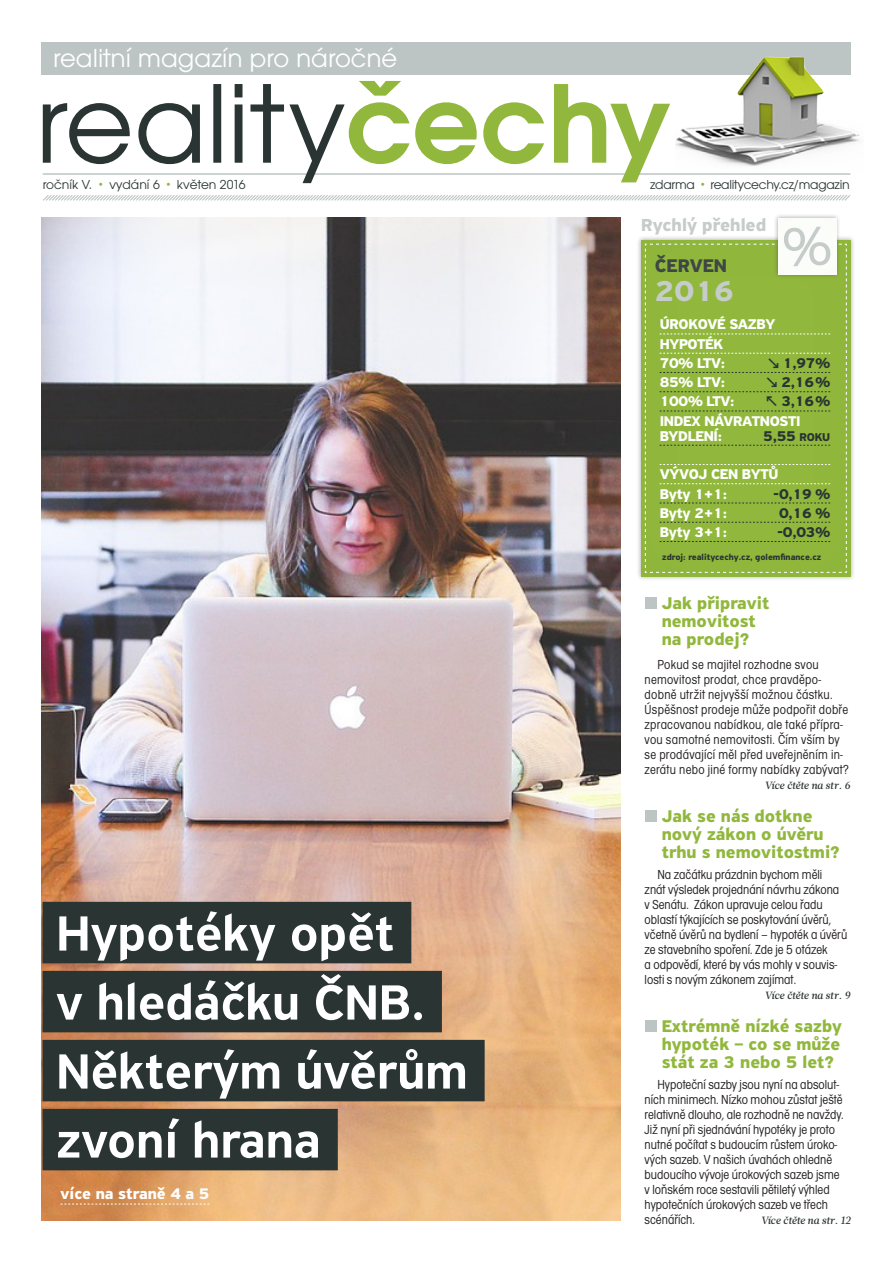
<style>
.page{position:relative;width:893px;height:1263px;background:#fff}
.page>*{position:absolute;margin:0;border:0;box-sizing:border-box;transform-origin:0 0}
.t1{font:500 52.5px/69px "PF Highway Sans Pro";color:#fff}
.t2{font:700 30.45px "PF Highway Sans Pro";color:#c6ccca}
.t3{font:27px "Avant Gar Got Itc TOT Boo";color:#fff}
.t4{font:700 19.5px "PF Highway Sans Pro";color:#3f4746}
.t5{font:700 18.45px "PF Highway Sans Pro";color:#c6ccca}
.t6{font:700 18px/18px "PF Highway Sans Pro";color:#91b83d}
.t7{font:700 16.35px "PF Highway Sans Pro";color:#fff}
.t8{font:700 15px/19.2px "PF Highway Sans Pro";letter-spacing:-.02em;color:#fff}
.t9{font:700 15px "PF Highway Sans Pro";letter-spacing:-.02em;color:#293433}
.t10{font:13.5px/15px "Avant Gar Got Itc TOT Boo Con";color:#231f20}
.t11{font:13.5px/15px "Avant Gar Got Itc TOT Boo Con";letter-spacing:.02em;color:#231f20}
.t12{font:13.5px "Avant Gar Got Itc TOT Boo";letter-spacing:-.02em;color:#293433}
.t13{font:13.5px "Avant Gar Got Itc TOT Boo";color:#293433}
.t14{font:italic 500 10.5px "Glosa Text";color:#293433}
.t15{font:700 9px "PF Highway Sans Pro";color:#293433}
.s1{font-family:"Galette";font-weight:500;color:#91b83d}
.s2{font-size:12px}
</style>
<div class="page">
<img style="left:42px;top:218px;width:579px;height:1002px">
<div style="left:43px;top:902px;width:368px;height:61px;background:#293433"></div>
<div style="left:43px;top:971px;width:399px;height:61px;background:#293433"></div>
<div style="left:43px;top:1040px;width:442px;height:61px;background:#293433"></div>
<div style="left:43px;top:1109px;width:295px;height:61px;background:#293433"></div>
<div style="left:645px;top:597px;width:12px;height:12px;background:#bdc5c4"></div>
<div style="left:645px;top:810px;width:12px;height:12px;background:#bdc5c4"></div>
<div style="left:645px;top:1020px;width:12px;height:12px;background:#bdc5c4"></div>
<svg style="left:43px;top:195px;width:808px;height:6px"></svg>
<hr style="left:43px;top:173px;width:807px;height:2px;background:#bdc5c4">
<div style="left:41px;top:43px;width:809px;height:32px;background:#bdc5c4"></div>
<svg style="left:61px;top:1204px;width:148px;height:1px"></svg>
<img style="left:675px;top:43px;width:185px;height:123px">
<svg style="left:43px;top:81px;width:627px;height:102px"></svg>
<div style="left:637px;top:235px;width:218px;height:347px;background:#231f20;opacity:.35"></div>
<div style="left:640px;top:239px;width:212px;height:339px;background:#91b83d"></div>
<div style="left:773px;top:214px;width:68px;height:65px;background:#231f20;opacity:.35"></div>
<div style="left:778px;top:216px;width:61px;height:60px;background:#91b83d;opacity:.05"></div>
<svg style="left:645px;top:227px;width:202px;height:346px"></svg>
<h3 class="t3" style="left:53px;top:42px;width:346px">realitní magazín pro náročné</h3>
<p class="t13" style="left:43px;top:177px;width:204px">ročník V. <span class="s1">•</span> vydání 6 <span class="s1">•</span> květen 2016</p>
<p class="t12" style="left:650px;top:177px;width:201px">zdarma <span class="s1">•</span> realitycechy.cz/magazin</p>
<h3 class="t5" style="left:641px;top:215px;width:126px">Rychlý přehled</h3>
<h3 class="t4" style="left:655px;top:254px;width:74px">ČERVEN</h3>
<h2 class="t2" style="left:655px;top:273px;width:81px">2016</h2>
<p class="t8" style="left:660px;top:315px;width:117px">ÚROKOVÉ SAZBY<br>HYPOTÉK<br>70% LTV:</p>
<p class="t9" style="left:767px;top:354px;width:65px">↘ 1,97%</p>
<p class="t8" style="left:660px;top:373px;width:67px">85% LTV:</p>
<p class="t9" style="left:765px;top:373px;width:66px">↘ 2,16%</p>
<p class="t8" style="left:660px;top:392px;width:76px">100% LTV:</p>
<p class="t9" style="left:765px;top:393px;width:66px">↖ 3,16%</p>
<p class="t8" style="left:660px;top:414px;width:143px;line-height:15px">INDEX NÁVRATNOSTI<br>BYDLENÍ:</p>
<p class="t9" style="left:763px;top:427px;width:68px">5,55 <span class="s2">ROKU</span></p>
<p class="t8" style="left:660px;top:465px;width:120px">VÝVOJ CEN BYTŮ<br>Byty 1+1:</p>
<p class="t9" style="left:773px;top:485px;width:58px">-0,19 %</p>
<p class="t8" style="left:660px;top:504px;width:69px">Byty 2+1:</p>
<p class="t9" style="left:779px;top:504px;width:53px">0,16 %</p>
<p class="t8" style="left:660px;top:523px;width:69px">Byty 3+1:</p>
<p class="t9" style="left:777px;top:523px;width:54px">-0,03%</p>
<h1 class="t1" style="left:56px;top:900px;width:413px">Hypotéky opět<br>v hledáčku ČNB.<br>Některým úvěrům zvoní hrana</h1>
<p class="t7" style="left:61px;top:1184px;width:150px">více na straně 4 a 5</p>
<p class="t15" style="left:662px;top:551px;width:161px">zdroj: realitycechy.cz, golemfinance.cz</p>
<h3 class="t6" style="left:662px;top:595px;width:109px">Jak připravit nemovitost na prodej?</h3>
<p class="t11" style="left:645px;top:657px;width:206px;text-indent:13px">Pokud se majitel rozhodne svou nemovitost prodat, chce pravděpo&shy;dobně utržit nejvyšší možnou částku.<br>Úspěšnost prodeje může podpořit dobře zpracovanou nabídkou, ale také přípra&shy;vou samotné nemovitosti. Čím vším by se prodávající měl před uveřejněním in&shy;zerátu nebo jiné formy nabídky zabývat?</p>
<p class="t14" style="left:765px;top:778px;width:87px">Více čtěte na str. 6</p>
<h3 class="t6" style="left:662px;top:808px;width:180px">Jak se nás dotkne nový zákon o úvěru trhu s nemovitostmi?</h3>
<p class="t10" style="left:645px;top:867px;width:204px;text-indent:13px">Na začátku prázdnin bychom měli<br>znát výsledek projednání návrhu zákona v Senátu. Zákon upravuje celou řadu oblastí týkajících se poskytování úvěrů, včetně úvěrů na bydlení – hypoték a úvěrů ze stavebního spoření. Zde je 5 otázek<br>a odpovědí, které by vás mohly v souvis&shy;losti s novým zákonem zajímat.</p>
<p class="t14" style="left:765px;top:988px;width:87px">Více čtěte na str. 9</p>
<h3 class="t6" style="left:662px;top:1018px;width:182px;text-align:justify">Extrémně nízké sazby hypoték – co se může stát za 3 nebo 5 let?</h3>
<p class="t10" style="left:645px;top:1077px;width:200px;text-indent:13px">Hypoteční sazby jsou nyní na absolut&shy;ních minimech. Nízko mohou zůstat ještě relativně dlouho, ale rozhodně ne navždy.<br>Již nyní při sjednávání hypotéky je proto nutné počítat s budoucím růstem úroko&shy;vých sazeb. V našich úvahách ohledně budoucího vývoje úrokových sazeb jsme v loňském roce sestavili pětiletý výhled hypotečních úrokových sazeb ve třech scénářích.</p>
<p class="t14" style="left:761px;top:1213px;width:91px">Více čtěte na str. 12</p>
</div>
